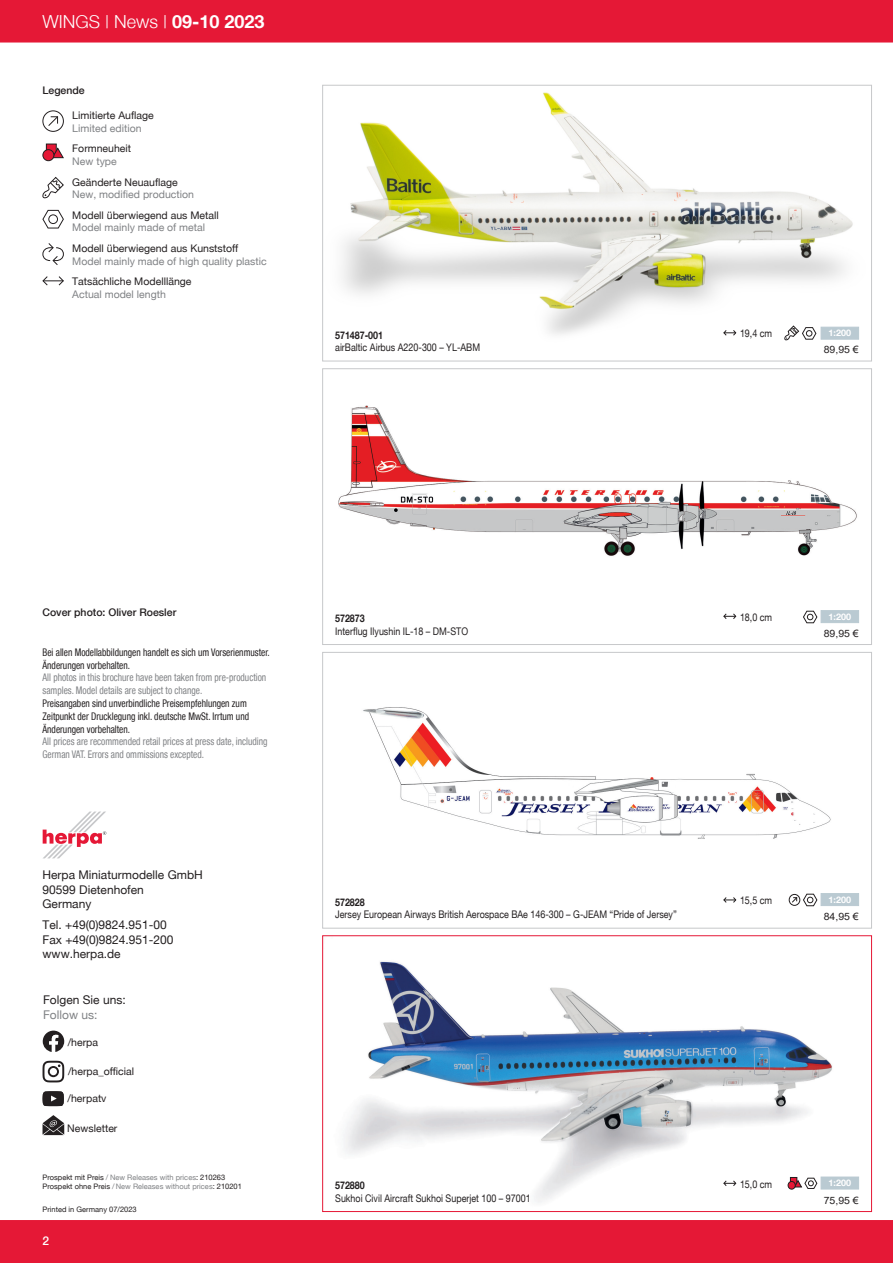
<style>
.page{position:relative;width:893px;height:1263px;background:#fff}
.page>*{position:absolute;margin:0;border:0;box-sizing:border-box;transform-origin:0 0}
.t1{font:300 18px "Helvetica Neue";color:#fff}
.t2{font:12px "Helvetica Neue";color:#231f20}
.t3{font:12px "Helvetica Neue";color:#808285}
.t4{font:500 12px "Helvetica Neue";color:#fff}
.Artiklenummer{font:10.5px "Helvetica Neue";color:#231f20;scale:.85 1}
.Rechtshinweise{font:condensed 10.5px/12.6px "Helvetica Neue LT";color:#808285;scale:.9 1}
.Produktkennzeichnung{font:10.5px/12.6px "Helvetica Neue";color:#231f20}
.Produktkennzeichnung-2{font:10.5px/12.6px "Helvetica Neue";color:#808285}
.Rechtshinweise_Impressum{font:condensed 10.5px/12.6px "Helvetica Neue LT";color:#231f20;scale:.9 1}
.Rechtshinweise_Impressum_englisch{font:condensed 10.5px/12.6px "Helvetica Neue LT";color:#808285;scale:.9 1}
.Produktkennzeichnung-3{font:500 10.5px "Helvetica Neue";color:#231f20}
.Artiklenummer-2{font:700 10.5px "Helvetica Neue";letter-spacing:-.005em;color:#231f20;scale:.85 1}
.Preis_Farbe{font:10.05px "Arial";color:#231f20;scale:1.04 1}
.Dokumententitel{font:700 9px "Helvetica Neue";color:#fff}
.Printed_Hinweis{font:7.5px "Helvetica Neue";color:#231f20}
.Printed_Hinweis-2{font:7.5px "Helvetica Neue";color:#808285}
.s1{font-weight:700}
.s2{color:#808285}
.s3{color:#231f20}
</style>
<div class="page">
<div style="left:0;top:0;width:893px;height:43px;background:#e51836"></div>
<div style="left:0;top:1220px;width:893px;height:43px;background:#e51836"></div>
<svg style="left:43px;top:811px;width:63px;height:47px"></svg>
<svg style="left:42px;top:209px;width:22px;height:20px"></svg>
<div style="left:48px;top:214px;width:10px;height:10px;border:1px solid #231f20;border-radius:50%"></div>
<div style="left:46px;top:144px;width:10px;height:10px;background:#e51836"></div>
<div style="left:46px;top:144px;width:11px;height:10px;border:1px solid #231f20"></div>
<svg style="left:52px;top:147px;width:12px;height:11px"></svg>
<div style="left:43px;top:150px;width:11px;height:11px;background:#e51836;border-radius:50%"></div>
<div style="left:43px;top:149px;width:11px;height:12px;border:1px solid #231f20;border-radius:50%"></div>
<div style="left:43px;top:110px;width:21px;height:22px;border:1px solid #231f20;border-radius:50%"></div>
<svg style="left:48px;top:116px;width:11px;height:10px"></svg>
<svg style="left:42px;top:276px;width:22px;height:10px"></svg>
<svg style="left:42px;top:243px;width:22px;height:22px"></svg>
<svg style="left:43px;top:177px;width:21px;height:21px"></svg>
<svg style="left:43px;top:1030px;width:21px;height:22px"></svg>
<svg style="left:43px;top:1061px;width:21px;height:21px"></svg>
<svg style="left:43px;top:1091px;width:21px;height:15px"></svg>
<svg style="left:43px;top:1115px;width:21px;height:20px"></svg>
<img style="left:344px;top:961px;width:515px;height:242px">
<div style="left:322px;top:935px;width:550px;height:277px;border:1px solid #e51836"></div>
<svg style="left:723px;top:1180px;width:14px;height:7px"></svg>
<img style="left:363px;top:707px;width:468px;height:193px">
<div style="left:322px;top:652px;width:550px;height:276px;border:1px solid #c7c8ca"></div>
<svg style="left:723px;top:896px;width:14px;height:7px"></svg>
<div style="left:789px;top:894px;width:11px;height:12px;border:1px solid #231f20;border-radius:50%"></div>
<img style="left:338px;top:405px;width:519px;height:151px">
<div style="left:322px;top:368px;width:550px;height:277px;border:1px solid #c7c8ca"></div>
<svg style="left:723px;top:613px;width:14px;height:6px"></svg>
<img style="left:342px;top:92px;width:517px;height:249px">
<div style="left:322px;top:85px;width:550px;height:276px;border:1px solid #c7c8ca"></div>
<svg style="left:723px;top:329px;width:14px;height:7px"></svg>
<div style="left:821px;top:327px;width:38px;height:13px;background:#bacad2;border:1px solid #bacad2"></div>
<svg style="left:791px;top:893px;width:27px;height:13px"></svg>
<svg style="left:803px;top:610px;width:15px;height:13px"></svg>
<div style="left:821px;top:610px;width:38px;height:13px;background:#bacad2"></div>
<div style="left:821px;top:893px;width:38px;height:13px;background:#bacad2"></div>
<div style="left:821px;top:1177px;width:38px;height:12px;background:#bacad2"></div>
<div style="left:790px;top:1177px;width:7px;height:7px;background:#e51836"></div>
<div style="left:790px;top:1177px;width:7px;height:8px;border:1px solid #231f20"></div>
<svg style="left:793px;top:1177px;width:25px;height:12px"></svg>
<div style="left:788px;top:1181px;width:7px;height:8px;background:#e51836;border-radius:50%"></div>
<div style="left:788px;top:1181px;width:8px;height:8px;border:1px solid #231f20;border-radius:50%"></div>
<svg style="left:784px;top:325px;width:33px;height:15px"></svg>
<h1 class="t1" style="left:43px;top:11px;width:224px">WINGS | News | <span class="s1">09-10 2023</span></h1>
<p class="Produktkennzeichnung-3" style="left:43px;top:84px;width:44px">Legende</p>
<p class="Produktkennzeichnung" style="left:72px;top:109px;width:83px">Limitierte Auflage</p>
<p class="Produktkennzeichnung-2" style="left:72px;top:122px;width:71px">Limited edition</p>
<p class="Produktkennzeichnung" style="left:72px;top:142px;width:60px">Formneuheit</p>
<p class="Produktkennzeichnung-2" style="left:72px;top:155px;width:46px">New type</p>
<p class="Produktkennzeichnung" style="left:72px;top:175px;width:107px">Geänderte Neuauflage</p>
<p class="Produktkennzeichnung-2" style="left:72px;top:188px;width:123px">New, modified production</p>
<p class="Produktkennzeichnung" style="left:72px;top:209px;width:148px">Modell überwiegend aus Metall<br><span class="s2">Model mainly made of metal</span></p>
<p class="Produktkennzeichnung-2" style="left:72px;top:242px;width:196px"><span class="s3">Modell überwiegend aus Kunststoff<br></span>Model mainly made of high quality plastic</p>
<p class="Produktkennzeichnung" style="left:72px;top:275px;width:121px">Tatsächliche Modelllänge</p>
<p class="Produktkennzeichnung-2" style="left:72px;top:288px;width:95px">Actual model length</p>
<p class="Artiklenummer-2" style="left:335px;top:328px;width:58px">571487-001</p>
<p class="Artiklenummer" style="left:335px;top:341px;width:172px">airBaltic Airbus A220-300 – YL-ABM</p>
<p class="Artiklenummer" style="left:740px;top:327px;width:39px">19,4 cm</p>
<p class="Dokumententitel" style="left:829px;top:327px;width:24px">1:200</p>
<p class="Preis_Farbe" style="left:824px;top:343px;width:35px">89,95 €</p>
<p class="Produktkennzeichnung-3" style="left:43px;top:606px;width:135px">Cover photo: Oliver Roesler</p>
<p class="Rechtshinweise" style="left:43px;top:646px;width:254px"><span class="s3">Bei allen Modellabbildungen handelt es sich um Vorserienmuster.<br>Änderungen vorbehalten.<br></span>All photos in this brochure have been taken from pre-production samples. Model details are subject to change.</p>
<p class="Rechtshinweise_Impressum" style="left:43px;top:697px;width:231px">Preisangaben sind unverbindliche Preisempfehlungen zum<br>Zeitpunkt der Drucklegung inkl. deutsche MwSt. Irrtum und<br>Änderungen vorbehalten.</p>
<p class="Rechtshinweise_Impressum_englisch" style="left:43px;top:735px;width:251px">All prices are recommended retail prices at press date, including<br>German VAT. Errors and ommissions excepted.</p>
<p class="t2" style="left:43px;top:868px;width:162px">Herpa Miniaturmodelle GmbH</p>
<p class="t2" style="left:43px;top:882px;width:103px">90599 Dietenhofen</p>
<p class="t2" style="left:43px;top:897px;width:50px">Germany</p>
<p class="t2" style="left:43px;top:918px;width:126px">Tel. +49(0)9824.951-00</p>
<p class="t2" style="left:43px;top:932px;width:133px">Fax +49(0)9824.951-200</p>
<p class="t2" style="left:43px;top:946px;width:80px">www.herpa.de</p>
<p class="t2" style="left:43px;top:993px;width:84px">Folgen Sie uns:</p>
<p class="t3" style="left:43px;top:1007px;width:56px">Follow us:</p>
<p class="Produktkennzeichnung" style="left:68px;top:1036px;width:32px">/herpa</p>
<p class="Produktkennzeichnung" style="left:68px;top:1065px;width:68px">/herpa_official</p>
<p class="Produktkennzeichnung" style="left:68px;top:1092px;width:40px">/herpatv</p>
<p class="Produktkennzeichnung" style="left:67px;top:1121px;width:52px">Newsletter</p>
<p class="Printed_Hinweis" style="left:43px;top:1173px;width:184px">Prospekt mit Preis <span class="s2">/ New Releases with prices</span>: 210263</p>
<p class="Printed_Hinweis-2" style="left:43px;top:1182px;width:201px"><span class="s3">Prospekt ohne Preis</span> / New Releases without prices<span class="s3">: 210201</span></p>
<p class="Printed_Hinweis" style="left:43px;top:1205px;width:96px">Printed in Germany 07/2023</p>
<p class="t4" style="left:43px;top:1233px;width:8px">2</p>
<p class="Artiklenummer-2" style="left:335px;top:612px;width:36px">572873</p>
<p class="Artiklenummer" style="left:335px;top:625px;width:158px">Interflug Ilyushin IL-18 – DM-STO</p>
<p class="Artiklenummer" style="left:740px;top:611px;width:39px">18,0 cm</p>
<p class="Dokumententitel" style="left:829px;top:611px;width:24px">1:200</p>
<p class="Preis_Farbe" style="left:824px;top:626px;width:35px">89,95 €</p>
<p class="Artiklenummer-2" style="left:335px;top:895px;width:36px">572828</p>
<p class="Artiklenummer" style="left:335px;top:908px;width:403px">Jersey European Airways British Aerospace BAe 146-300 – G-JEAM “Pride of Jersey”</p>
<p class="Artiklenummer" style="left:740px;top:894px;width:39px">15,5 cm</p>
<p class="Dokumententitel" style="left:829px;top:894px;width:24px">1:200</p>
<p class="Preis_Farbe" style="left:824px;top:910px;width:35px">84,95 €</p>
<p class="Artiklenummer-2" style="left:335px;top:1179px;width:36px">572880</p>
<p class="Artiklenummer" style="left:335px;top:1192px;width:231px">Sukhoi Civil Aircraft Sukhoi Superjet 100 – 97001</p>
<p class="Artiklenummer" style="left:740px;top:1178px;width:39px">15,0 cm</p>
<p class="Dokumententitel" style="left:829px;top:1177px;width:24px">1:200</p>
<p class="Preis_Farbe" style="left:824px;top:1193px;width:35px">75,95 €</p>
</div>
